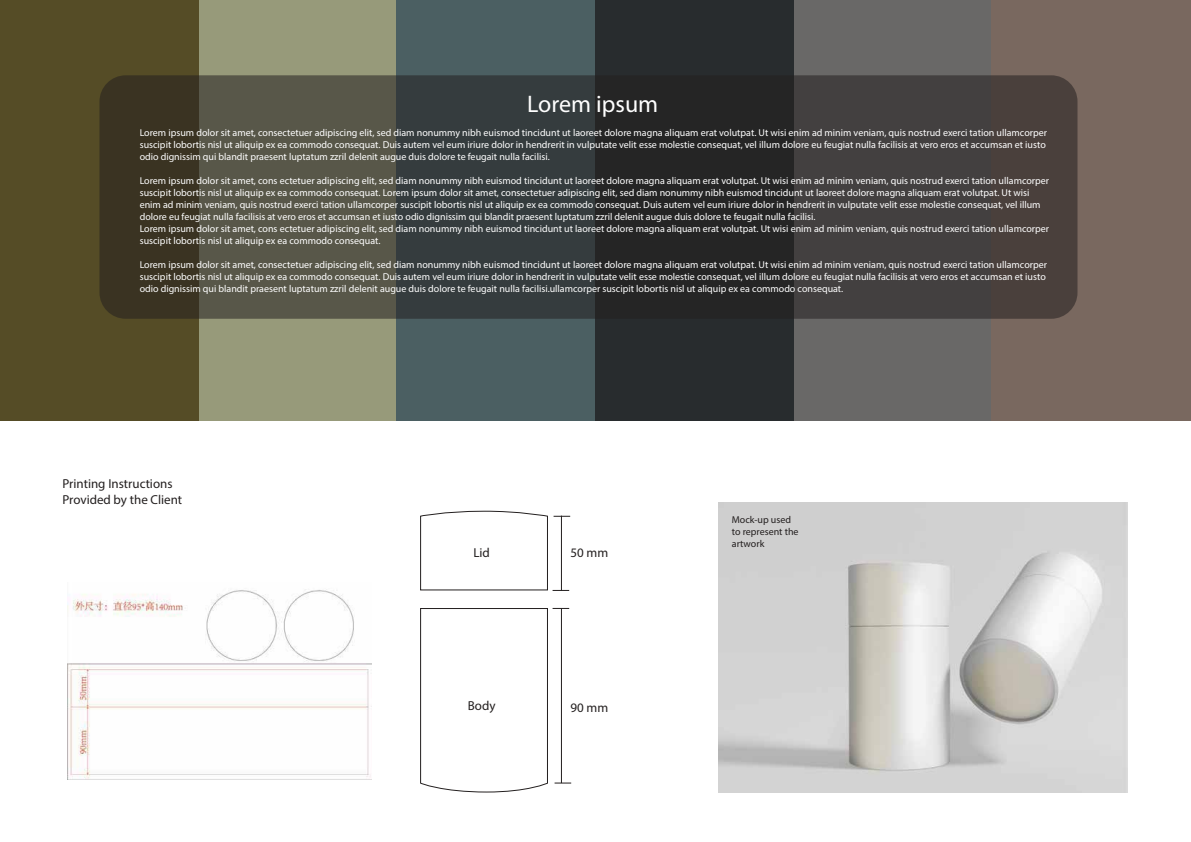
<style>
.page{position:relative;width:1191px;height:842px;background:#fff}
.page>*{position:absolute;margin:0;border:0;box-sizing:border-box;transform-origin:0 0}
.t1{font:24px "Myriad Pro";color:#fff}
.t2{font:13px/15.6px "Myriad Pro";color:#231f1f}
.t3{font:10px/12px "Myriad Pro";color:#fff}
.t4{font:10px/12px "Myriad Pro";color:#231f1f}
</style>
<div class="page">
<div style="left:0;top:0;width:198px;height:420px;background:#554c26"></div>
<div style="left:199px;top:0;width:197px;height:420px;background:#979a7a"></div>
<div style="left:397px;top:0;width:199px;height:420px;background:#4b5f62"></div>
<div style="left:596px;top:0;width:198px;height:420px;background:#282c2e"></div>
<div style="left:794px;top:0;width:197px;height:420px;background:#696867"></div>
<div style="left:991px;top:0;width:199px;height:420px;background:#79685f"></div>
<svg style="left:99px;top:75px;width:978px;height:244px"></svg>
<img style="left:67px;top:589px;width:305px;height:190px">
<svg style="left:420px;top:511px;width:150px;height:80px"></svg>
<svg style="left:420px;top:608px;width:151px;height:184px"></svg>
<hr style="left:561px;top:608px;width:1px;height:175px;background:#231f1f">
<hr style="left:561px;top:516px;width:1px;height:75px;background:#231f1f">
<img style="left:718px;top:502px;width:409px;height:290px">
<h1 class="t1" style="left:527px;top:89px;width:133px">Lorem ipsum</h1>
<p class="t3" style="left:140px;top:126px;width:909px">Lorem ipsum dolor sit amet, consectetuer adipiscing elit, sed diam nonummy nibh euismod tincidunt ut laoreet dolore magna aliquam erat volutpat. Ut wisi enim ad minim veniam, quis nostrud exerci tation ullamcorper suscipit lobortis nisl ut aliquip ex ea commodo consequat. Duis autem vel eum iriure dolor in hendrerit in vulputate velit esse molestie consequat, vel illum dolore eu feugiat nulla facilisis at vero eros et accumsan et iusto odio dignissim qui blandit praesent luptatum zzril delenit augue duis dolore te feugait nulla facilisi.</p>
<p class="t3" style="left:140px;top:174px;width:911px">Lorem ipsum dolor sit amet, cons ectetuer adipiscing elit, sed diam nonummy nibh euismod tincidunt ut laoreet dolore magna aliquam erat volutpat. Ut wisi enim ad minim veniam, quis nostrud exerci tation ullamcorper suscipit lobortis nisl ut aliquip ex ea commodo consequat. Lorem ipsum dolor sit amet, consectetuer adipiscing elit, sed diam nonummy nibh euismod tincidunt ut laoreet dolore magna aliquam erat volutpat. Ut wisi enim ad minim veniam, quis nostrud exerci tation ullamcorper suscipit lobortis nisl ut aliquip ex ea commodo consequat. Duis autem vel eum iriure dolor in hendrerit in vulputate velit esse molestie consequat, vel illum dolore eu feugiat nulla facilisis at vero eros et accumsan et iusto odio dignissim qui blandit praesent luptatum zzril delenit augue duis dolore te feugait nulla facilisi.<br>Lorem ipsum dolor sit amet, cons ectetuer adipiscing elit, sed diam nonummy nibh euismod tincidunt ut laoreet dolore magna aliquam erat volutpat. Ut wisi enim ad minim veniam, quis nostrud exerci tation ullamcorper suscipit lobortis nisl ut aliquip ex ea commodo consequat.</p>
<p class="t3" style="left:140px;top:258px;width:909px">Lorem ipsum dolor sit amet, consectetuer adipiscing elit, sed diam nonummy nibh euismod tincidunt ut laoreet dolore magna aliquam erat volutpat. Ut wisi enim ad minim veniam, quis nostrud exerci tation ullamcorper suscipit lobortis nisl ut aliquip ex ea commodo consequat. Duis autem vel eum iriure dolor in hendrerit in vulputate velit esse molestie consequat, vel illum dolore eu feugiat nulla facilisis at vero eros et accumsan et iusto odio dignissim qui blandit praesent luptatum zzril delenit augue duis dolore te feugait nulla facilisi.ullamcorper suscipit lobortis nisl ut aliquip ex ea commodo consequat.</p>
<h2 class="t2" style="left:63px;top:476px;width:121px">Printing Instructions<br>Provided by the Client</h2>
<h2 class="t2" style="left:473px;top:544px;width:18px">Lid</h2>
<h2 class="t2" style="left:468px;top:697px;width:29px">Body</h2>
<h2 class="t2" style="left:570px;top:544px;width:39px">50 mm</h2>
<h2 class="t2" style="left:570px;top:699px;width:39px">90 mm</h2>
<p class="t4" style="left:732px;top:514px;width:68px">Mock-up used to represent the artwork</p>
</div>
